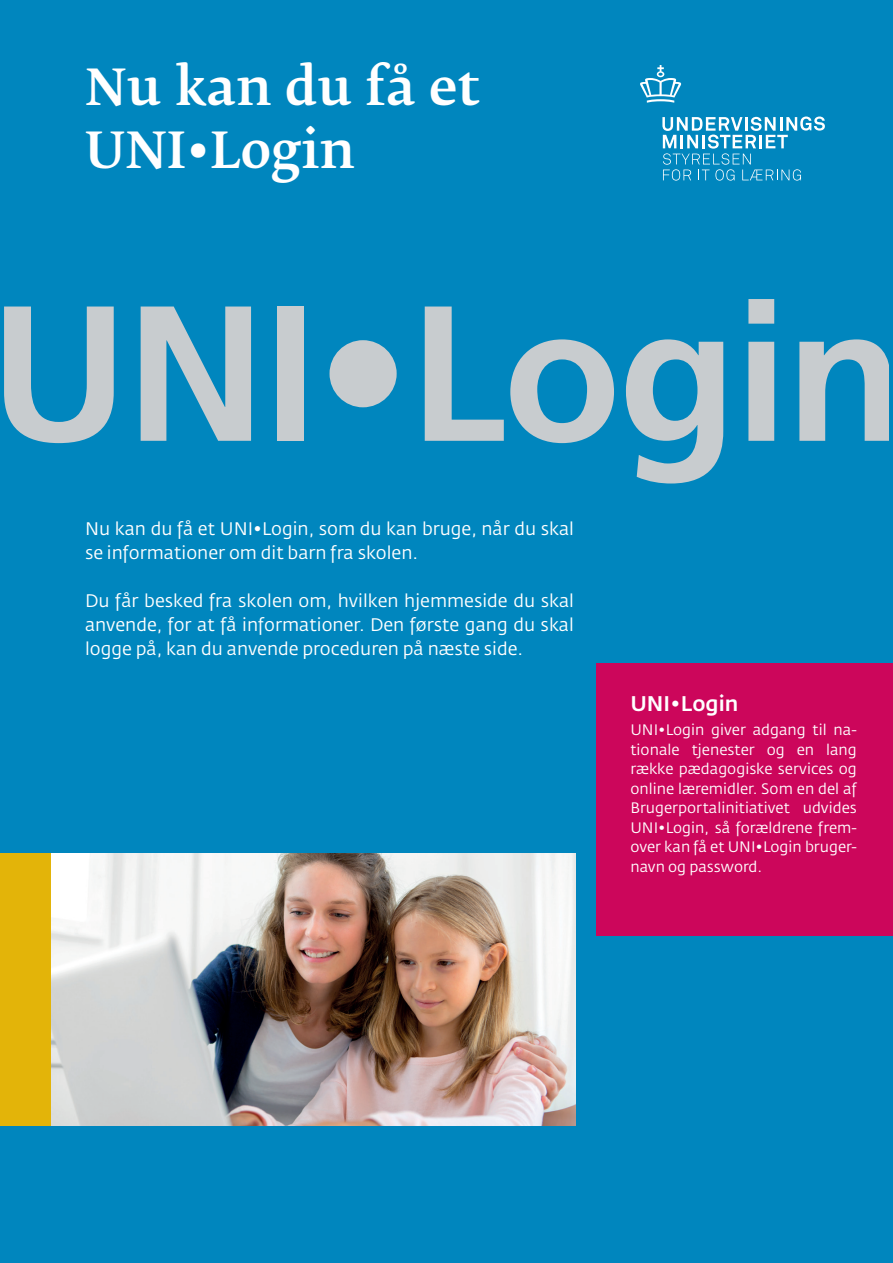
<style>
.page{position:relative;width:893px;height:1263px;background:#0086be}
.page>*{position:absolute;margin:0;border:0;box-sizing:border-box;transform-origin:0 0}
.t1{font:500 49.5px/63px "Fedra Serif B Std";color:#fff}
.t2{font:500 21px "Fedra Sans Std";color:#fff}
.t3{font:18px/24px "Fedra Sans Std";color:#fff}
.t4{font:15px/19.5px "Fedra Sans Std";color:#fff;text-align:justify}
</style>
<div class="page">
<svg style="left:640px;top:65px;width:42px;height:38px"></svg>
<svg style="left:662px;top:116px;width:163px;height:65px"></svg>
<div style="left:0;top:853px;width:575px;height:272px;background:#e3b409"></div>
<img style="left:51px;top:853px;width:524px;height:272px">
<div style="left:597px;top:663px;width:296px;height:272px;background:#cc065b"></div>
<svg style="left:4px;top:306px;width:110px;height:137px"></svg>
<svg style="left:141px;top:306px;width:110px;height:135px"></svg>
<div style="left:277px;top:306px;width:27px;height:135px;background:#c8cccf"></div>
<div style="left:329px;top:340px;width:68px;height:67px;background:#c8cccf;border-radius:50%"></div>
<svg style="left:425px;top:306px;width:79px;height:135px"></svg>
<svg style="left:510px;top:339px;width:104px;height:104px"></svg>
<svg style="left:626px;top:339px;width:97px;height:144px"></svg>
<svg style="left:748px;top:299px;width:26px;height:142px;background:#abc1cc"></svg>
<svg style="left:799px;top:339px;width:90px;height:102px"></svg>
<h1 class="t1" style="left:85px;top:56px;width:397px">Nu kan du få et<br>UNI•Login</h1>
<p class="t3" style="left:85px;top:516px;width:491px">Nu kan du få et UNI•Login, som du kan bruge, når du skal se informationer om dit barn fra skolen.</p>
<p class="t3" style="left:85px;top:588px;width:491px;text-align:justify">Du får besked fra skolen om, hvilken hjemmeside du skal anvende, for at få informationer. Den første gang du skal logge på, kan du anvende proceduren på næste side.</p>
<p class="t2" style="left:630px;top:691px;width:109px">UNI•Login</p>
<p class="t4" style="left:630px;top:720px;width:228px">UNI•Login giver adgang til na&shy;tionale tjenester og en lang række pædagogiske services og online læremidler. Som en del af Brugerportalinitiativet udvides UNI•Login, så forældrene frem&shy;over kan få et UNI•Login bruger&shy;navn og password.</p>
</div>
